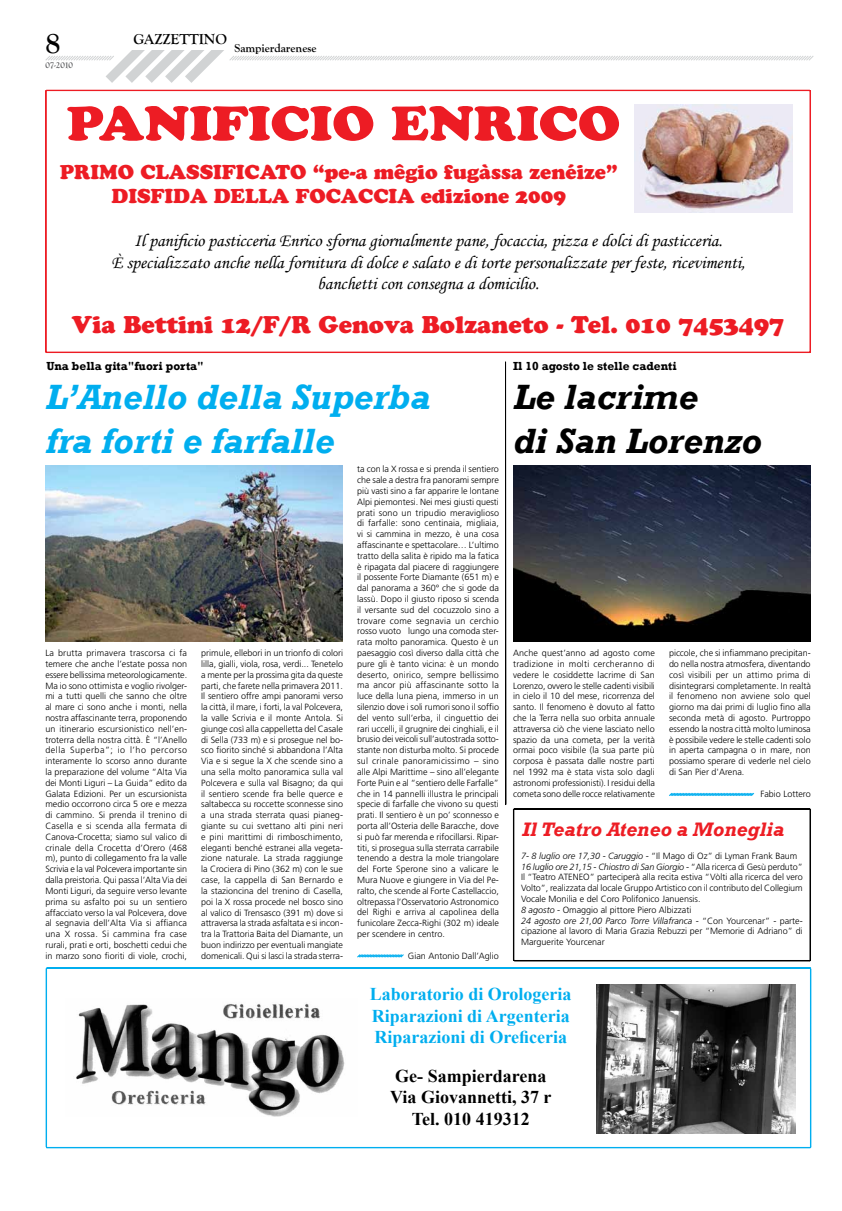
<style>
.page{position:relative;width:842px;height:1211px;background:#fff}
.page>*{position:absolute;margin:0;border:0;box-sizing:border-box;transform-origin:0 0}
.t1{font:48px "Cooper Black Std";color:#ed1c24;scale:1.08 1}
.t2{font:italic 700 36px/43.2px "Rockwell";color:#00aeef}
.t3{font:italic 700 36px/43.2px "Rockwell";color:#000}
.t4{font:700 30px "Goudy Old Style T";color:#000}
.t5{font:24px "Cooper Black Std";color:#ed1c24}
.t6{font:20px/24px "Cooper Black Std";color:#ed1c24;text-align:center}
.t7{font:italic 700 20px "Rockwell";color:#ed1d24}
.t8{font:18px/21.6px "Monotype Corsiva";color:#000;text-align:center}
.t9{font:700 18px/21.6px "Times New Roman";color:#00aeef;text-align:justify}
.t10{font:700 18px/21.6px "Times New Roman";color:#000;text-align:center}
.t11{font:700 15px "Goudy Old Style T";color:#000}
.t12{font:700 12px "Rockwell";color:#000}
.t13{font:700 12px "Goudy Old Style T";color:#000}
.t14{font:300 9px/10.8px "Frutiger";color:#000;text-align:justify}
.t15{font:700 9px "Goudy Old Style T";letter-spacing:-.03em;color:#58595b}
.s1{font-style:italic}
</style>
<div class="page">
<svg style="left:45px;top:50px;width:769px;height:33px"></svg>
<svg style="left:669px;top:793px;width:86px;height:3px"></svg>
<svg style="left:357px;top:954px;width:47px;height:4px"></svg>
<svg style="left:46px;top:967px;width:765px;height:181px"></svg>
<img style="left:65px;top:998px;width:292px;height:118px">
<img style="left:597px;top:984px;width:198px;height:148px">
<svg style="left:45px;top:90px;width:766px;height:263px"></svg>
<svg style="left:513px;top:808px;width:298px;height:153px"></svg>
<svg style="left:505px;top:361px;width:1px;height:444px"></svg>
<img style="left:45px;top:465px;width:298px;height:177px">
<img style="left:513px;top:465px;width:298px;height:177px">
<h3 class="t4" style="left:45px;top:26px;width:16px">8</h3>
<p class="t15" style="left:45px;top:60px;width:29px">07-2010</p>
<h3 class="t11" style="left:134px;top:31px;width:95px">GAZZETTINO</h3>
<h3 class="t13" style="left:234px;top:41px;width:84px">Sampierdarenese</h3>
<h1 class="t1" style="left:67px;top:94px;width:514px">PANIFICIO ENRICO</h1>
<h3 class="t6" style="left:60px;top:160px;width:560px">PRIMO CLASSIFICATO “pe-a mêgio fugàssa zenéize”<br>DISFIDA DELLA FOCACCIA edizione 2009</h3>
<p class="t8" style="left:111px;top:230px;width:635px">Il panificio pasticceria Enrico sforna giornalmente pane, focaccia, pizza e dolci di pasticceria.<br>È specializzato anche nella fornitura di dolce e salato e di torte personalizzate per feste, ricevimenti, banchetti con consegna a domicilio.</p>
<h3 class="t5" style="left:72px;top:309px;width:714px">Via Bettini 12/F/R Genova Bolzaneto - Tel. 010 7453497</h3>
<h3 class="t12" style="left:46px;top:359px;width:159px">Una bella gita"fuori porta"</h3>
<h2 class="t2" style="left:45px;top:376px;width:387px">L’Anello della Superba fra forti e farfalle</h2>
<p class="t14" style="left:45px;top:647px;width:143px">La brutta primavera trascorsa ci fa temere che anche l’estate possa non essere bellissima meteorologicamente.<br>Ma io sono ottimista e voglio rivolger&shy;mi a tutti quelli che sanno che oltre al mare ci sono anche i monti, nella nostra affascinante terra, proponendo un itinerario escursionistico nell’en&shy;troterra della nostra città. È “l’Anello della Superba”; io l’ho percorso interamente lo scorso anno durante la preparazione del volume “Alta Via dei Monti Liguri – La Guida” edito da Galata Edizioni. Per un escursionista medio occorrono circa 5 ore e mezza di cammino. Si prenda il trenino di Casella e si scenda alla fermata di Canova-Crocetta; siamo sul valico di crinale della Crocetta d’Orero (468 m), punto di collegamento fra la valle Scrivia e la val Polcevera importante sin dalla preistoria. Qui passa l’Alta Via dei Monti Liguri, da seguire verso levante prima su asfalto poi su un sentiero affacciato verso la val Polcevera, dove al segnavia dell’Alta Via si affianca una X rossa. Si cammina fra case rurali, prati e orti, boschetti cedui che in marzo sono fioriti di viole, crochi,</p>
<p class="t14" style="left:201px;top:647px;width:143px">primule, ellebori in un trionfo di colori lilla, gialli, viola, rosa, verdi... Tenetelo a mente per la prossima gita da queste parti, che farete nella primavera 2011.<br>Il sentiero offre ampi panorami verso la città, il mare, i forti, la val Polcevera, la valle Scrivia e il monte Antola. Si giunge così alla cappelletta del Casale di Sella (733 m) e si prosegue nel bo&shy;sco fiorito sinché si abbandona l’Alta Via e si segue la X che scende sino a una sella molto panoramica sulla val Polcevera e sulla val Bisagno; da qui il sentiero scende fra belle querce e saltabecca su roccette sconnesse sino a una strada sterrata quasi pianeg&shy;giante su cui svettano alti pini neri e pini marittimi di rimboschimento, eleganti benché estranei alla vegeta&shy;zione naturale. La strada raggiunge la Crociera di Pino (362 m) con le sue case, la cappella di San Bernardo e la stazioncina del trenino di Casella, poi la X rossa procede nel bosco sino al valico di Trensasco (391 m) dove si attraversa la strada asfaltata e si incon&shy;tra la Trattoria Baita del Diamante, un buon indirizzo per eventuali mangiate domenicali. Qui si lasci la strada sterra-</p>
<p class="t14" style="left:357px;top:464px;width:143px">ta con la X rossa e si prenda il sentiero che sale a destra fra panorami sempre più vasti sino a far apparire le lontane Alpi piemontesi. Nei mesi giusti questi prati sono un tripudio meraviglioso di farfalle: sono centinaia, migliaia, vi si cammina in mezzo, è una cosa affascinante e spettacolare… L’ultimo tratto della salita è ripido ma la fatica è ripagata dal piacere di raggiungere il possente Forte Diamante (651 m) e dal panorama a 360° che si gode da lassù. Dopo il giusto riposo si scenda il versante sud del cocuzzolo sino a trovare come segnavia un cerchio rosso vuoto lungo una comoda ster&shy;rata molto panoramica. Questo è un paesaggio così diverso dalla città che pure gli è tanto vicina: è un mondo deserto, onirico, sempre bellissimo ma ancor più affascinante sotto la luce della luna piena, immerso in un silenzio dove i soli rumori sono il soffio del vento sull’erba, il cinguettio dei rari uccelli, il grugnire dei cinghiali, e il brusio dei veicoli sull’autostrada sotto&shy;stante non disturba molto. Si procede sul crinale panoramicissimo – sino alle Alpi Marittime – sino all’elegante Forte Puin e al “sentiero delle Farfalle” che in 14 pannelli illustra le principali specie di farfalle che vivono su questi prati. Il sentiero è un po’ sconnesso e porta all’Osteria delle Baracche, dove si può far merenda e rifocillarsi. Ripar&shy;titi, si prosegua sulla sterrata carrabile tenendo a destra la mole triangolare del Forte Sperone sino a valicare le Mura Nuove e giungere in Via del Pe&shy;ralto, che scende al Forte Castellaccio, oltrepassa l’Osservatorio Astronomico del Righi e arriva al capolinea della funicolare Zecca-Righi (302 m) ideale per scendere in centro.</p>
<p class="t14" style="left:408px;top:950px;width:93px">Gian Antonio Dall’Aglio</p>
<h3 class="t12" style="left:513px;top:359px;width:165px">Il 10 agosto le stelle cadenti</h3>
<h2 class="t3" style="left:513px;top:376px;width:250px">Le lacrime<br>di San Lorenzo</h2>
<p class="t14" style="left:513px;top:647px;width:143px">Anche quest’anno ad agosto come tradizione in molti cercheranno di vedere le cosiddette lacrime di San Lorenzo, ovvero le stelle cadenti visibili in cielo il 10 del mese, ricorrenza del santo. Il fenomeno è dovuto al fatto che la Terra nella suo orbita annuale attraversa ciò che viene lasciato nello spazio da una cometa, per la verità ormai poco visibile (la sua parte più corposa è passata dalle nostre parti nel 1992 ma è stata vista solo dagli astronomi professionisti). I residui della cometa sono delle rocce relativamente</p>
<p class="t14" style="left:669px;top:647px;width:143px">piccole, che si infiammano precipitan&shy;do nella nostra atmosfera, diventando così visibili per un attimo prima di disintegrarsi completamente. In realtà il fenomeno non avviene solo quel giorno ma dai primi di luglio fino alla seconda metà di agosto. Purtroppo essendo la nostra città molto luminosa è possibile vedere le stelle cadenti solo in aperta campagna o in mare, non possiamo sperare di vederle nel cielo di San Pier d'Arena.</p>
<p class="t14" style="left:760px;top:788px;width:52px">Fabio Lottero</p>
<h3 class="t7" style="left:522px;top:817px;width:264px">Il Teatro Ateneo a Moneglia</h3>
<p class="t14" style="left:521px;top:850px;width:283px;text-align:left"><span class="s1">7- 8 luglio ore 17,30 - Caruggio -</span> “Il Mago di Oz” di Lyman Frank Baum <span class="s1">16 luglio ore 21,15 - Chiostro di San Giorgio -</span> “Alla ricerca di Gesù perduto” Il “Teatro ATENEO” parteciperà alla recita estiva “Vòlti alla ricerca del vero Volto”, realizzata dal locale Gruppo Artistico con il contributo del Collegium Vocale Monilia e del Coro Polifonico Januensis.<br><span class="s1">8 agosto -</span> Omaggio al pittore Piero Albizzati<br><span class="s1">24 agosto ore 21,00 Parco Torre Villafranca -</span> “Con Yourcenar” - parte&shy;cipazione al lavoro di Maria Grazia Rebuzzi per “Memorie di Adriano” di Marguerite Yourcenar</p>
<h3 class="t9" style="left:370px;top:982px;width:203px">Laboratorio di Orologeria Riparazioni di Argenteria Riparazioni di Oreficeria</h3>
<h3 class="t10" style="left:390px;top:1064px;width:163px">Ge- Sampierdarena<br>Via Giovannetti, 37 r<br>Tel. 010 419312</h3>
</div>
